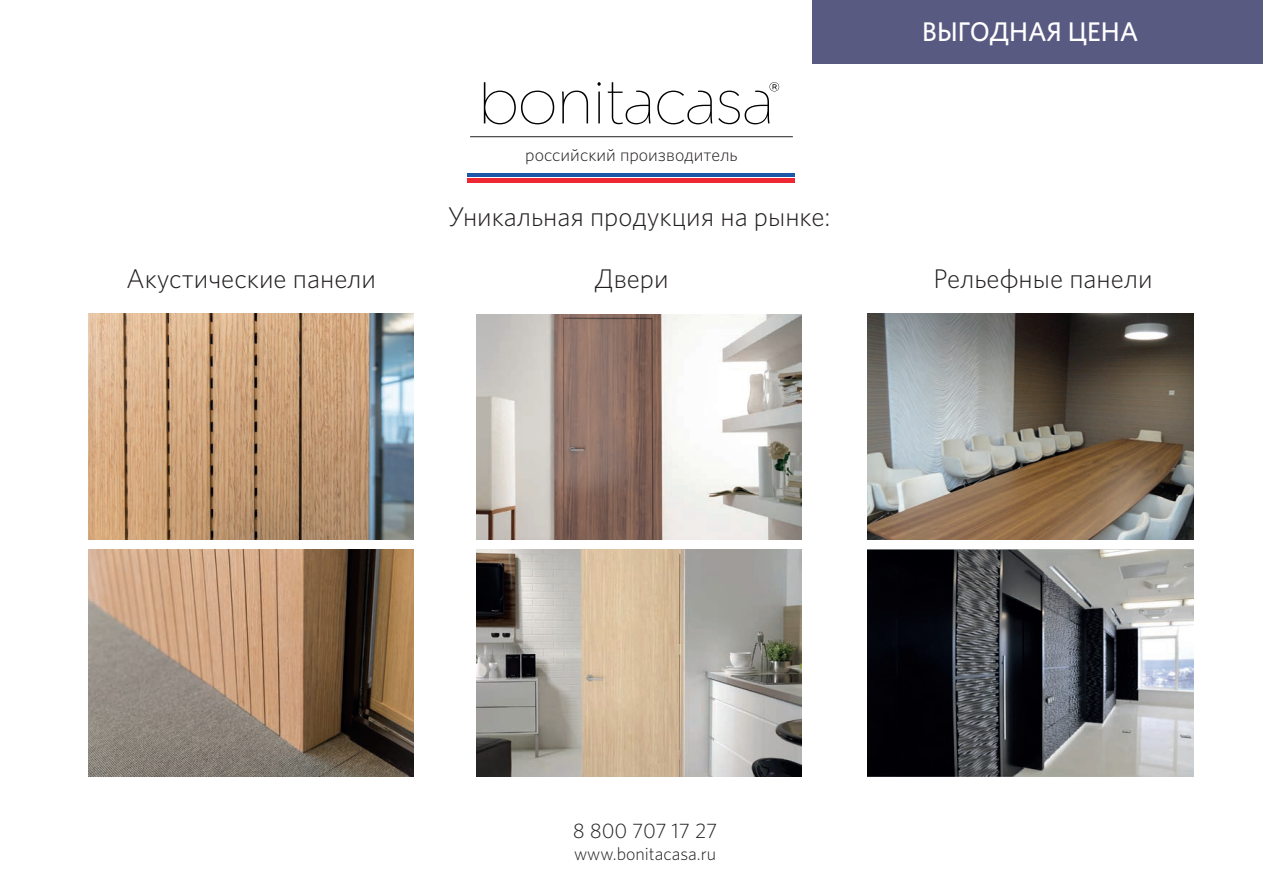
<style>
.page{position:relative;width:1263px;height:893px;background:#fff}
.page>*{position:absolute;margin:0;border:0;box-sizing:border-box;transform-origin:0 0}
.t1{font:300 27px "Whitney";color:#231f20}
.t2{font:500 27px "Whitney";color:#fff}
.t3{font:300 21px "Whitney";letter-spacing:-.005em;color:#231f20}
.t4{font:300 18px "Whitney";color:#231f20}
</style>
<div class="page">
<div style="left:812px;top:0;width:451px;height:64px;background:#595a82"></div>
<svg style="left:484px;top:82px;width:70px;height:42px"></svg>
<svg style="left:562px;top:91px;width:26px;height:32px"></svg>
<svg style="left:597px;top:82px;width:4px;height:41px"></svg>
<svg style="left:657px;top:91px;width:55px;height:33px"></svg>
<svg style="left:608px;top:82px;width:42px;height:42px"></svg>
<svg style="left:718px;top:82px;width:61px;height:42px"></svg>
<hr style="left:470px;top:136px;width:323px;height:1px;background:#231f20">
<hr style="left:467px;top:173px;width:328px;height:4px;background:#1d58a8">
<div style="left:467px;top:178px;width:328px;height:5px;background:#ee2833"></div>
<img style="left:88px;top:314px;width:326px;height:226px">
<img style="left:88px;top:550px;width:326px;height:226px">
<img style="left:868px;top:314px;width:325px;height:226px">
<img style="left:868px;top:550px;width:325px;height:226px">
<img style="left:476px;top:314px;width:325px;height:226px">
<img style="left:476px;top:550px;width:325px;height:226px">
<p class="t4" style="left:525px;top:142px;width:214px">российский производитель</p>
<p class="t1" style="left:447px;top:198px;width:384px">Уникальная продукция на рынке:</p>
<p class="t2" style="left:922px;top:14px;width:218px">ВЫГОДНАЯ ЦЕНА</p>
<p class="t1" style="left:126px;top:261px;width:251px">Акустические панели</p>
<p class="t1" style="left:594px;top:261px;width:76px">Двери</p>
<p class="t1" style="left:934px;top:261px;width:220px">Рельефные панели</p>
<p class="t3" style="left:573px;top:817px;width:146px">8 800 707 17 27</p>
<p class="t4" style="left:574px;top:841px;width:144px">www.bonitacasa.ru</p>
</div>
